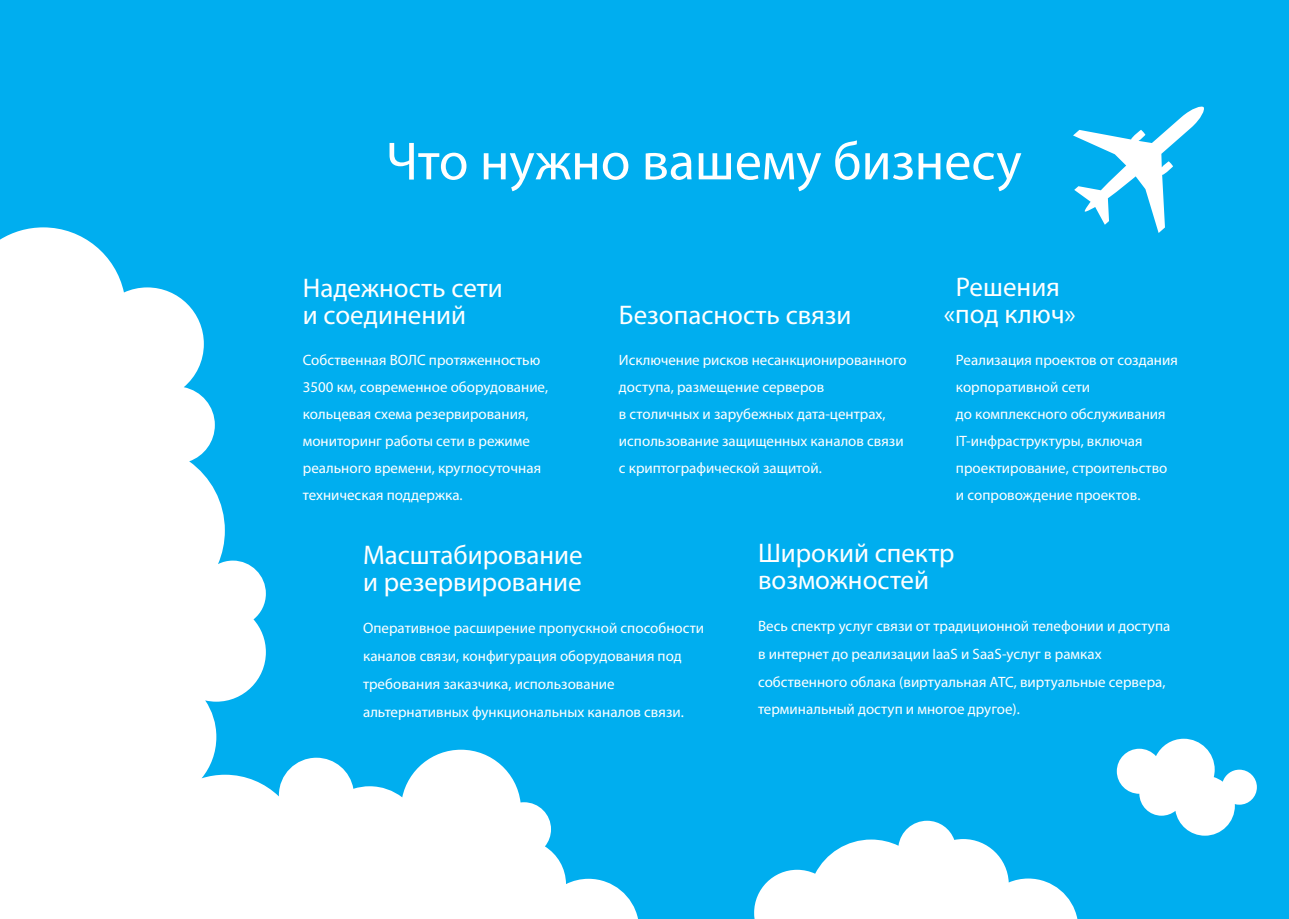
<style>
.page{position:relative;width:1289px;height:919px;background:#fff}
.page>*{position:absolute;margin:0;border:0;box-sizing:border-box;transform-origin:0 0}
.t1{font:54px "Myriad Pro";color:#fff}
.t2{font:27px/27px "Myriad Pro";color:#fff}
.t3{font:15px/27px "Myriad Pro";color:#fff}
</style>
<div class="page">
<div style="left:0;top:0;width:1288px;height:918px;background:#00aeef"></div>
<svg style="left:1073px;top:106px;width:131px;height:127px"></svg>
<svg style="left:1116px;top:738px;width:140px;height:97px"></svg>
<svg style="left:0;top:227px;width:638px;height:691px"></svg>
<svg style="left:754px;top:820px;width:323px;height:98px"></svg>
<h1 class="t1" style="left:386px;top:128px;width:637px">Что нужно вашему бизнесу</h1>
<h2 class="t2" style="left:303px;top:273px;width:201px">Надежность сети и соединений</h2>
<p class="t3" style="left:303px;top:346px;width:247px">Собственная ВОЛС протяженностью 3500 км, современное оборудование, кольцевая схема резервирования, мониторинг работы сети в режиме реального времени, круглосуточная техническая поддержка.</p>
<h2 class="t2" style="left:619px;top:301px;width:234px">Безопасность связи</h2>
<p class="t3" style="left:619px;top:346px;width:289px">Исключение рисков несанкционированного доступа, размещение серверов<br>в столичных и зарубежных дата-центрах, использование защищенных каналов связи с криптографической защитой.</p>
<h2 class="t2" style="left:944px;top:273px;width:133px;text-align:center">Решения «под ключ»</h2>
<p class="t3" style="left:956px;top:346px;width:223px">Реализация проектов от создания корпоративной сети<br>до комплексного обслуживания<br>IT-инфраструктуры, включая проектирование, строительство и сопровождение проектов.</p>
<h2 class="t2" style="left:363px;top:541px;width:221px">Масштабирование и резервирование</h2>
<p class="t3" style="left:363px;top:614px;width:343px;line-height:27.8px">Оперативное расширение пропускной способности каналов связи, конфигурация оборудования под требования заказчика, использование альтернативных функциональных каналов связи.</p>
<h2 class="t2" style="left:758px;top:538px;width:198px">Широкий спектр возможностей</h2>
<p class="t3" style="left:758px;top:611px;width:414px;line-height:27.9px">Весь спектр услуг связи от традиционной телефонии и доступа в интернет до реализации IaaS и SaaS-услуг в рамках собственного облака (виртуальная АТС, виртуальные сервера, терминальный доступ и многое другое).</p>
</div>
